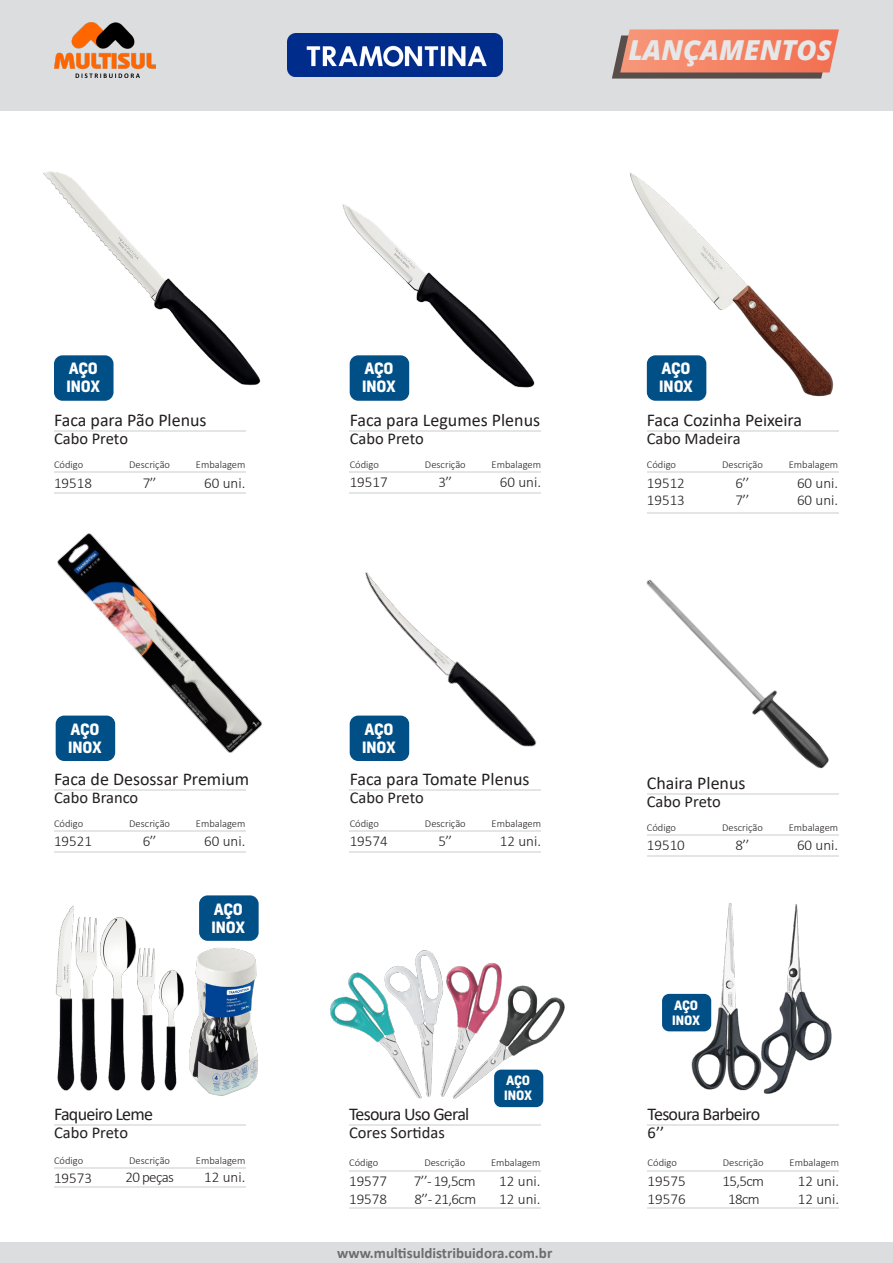
<style>
.page{position:relative;width:893px;height:1263px;background:#fff}
.page>*{position:absolute;margin:0;border:0;box-sizing:border-box;transform-origin:0 0}
.t1{font:italic 800 27.45px "Open Sans";color:#e6e7e9}
.t2{font:18px "Calibri";color:#231f20}
.t3{font:18px "Calibri";letter-spacing:-.04em;color:#231f20}
.t4{font:16.5px "Calibri";color:#231f20}
.t5{font:300 15px "Calibri";color:#231f20}
.t6{font:700 15px "Kelson";letter-spacing:-.015em;color:#fff}
.t7{font:700 15px "Calibri";color:#6c6d70}
.t8{font:700 12.45px "Kelson";letter-spacing:-.015em;color:#fff}
.t9{font:300 10.5px "Calibri";color:#231f20}
</style>
<div class="page">
<div style="left:0;top:0;width:893px;height:111px;background:#dcdddf"></div>
<img style="left:54px;top:23px;width:102px;height:55px">
<div style="left:0;top:1242px;width:893px;height:21px;background:#dcdddf"></div>
<svg style="left:612px;top:29px;width:227px;height:50px;background:#dd826a"></svg>
<hr style="left:350px;top:492px;width:191px;height:2px;background:#e4e5e7">
<hr style="left:54px;top:492px;width:191px;height:2px;background:#e4e5e7">
<hr style="left:350px;top:851px;width:191px;height:2px;background:#e4e5e7">
<hr style="left:54px;top:851px;width:191px;height:2px;background:#e4e5e7">
<hr style="left:647px;top:512px;width:191px;height:1px;background:#e4e5e7">
<hr style="left:350px;top:471px;width:191px;height:2px;background:#e4e5e7">
<hr style="left:54px;top:471px;width:191px;height:2px;background:#e4e5e7">
<hr style="left:350px;top:830px;width:191px;height:2px;background:#e4e5e7">
<hr style="left:54px;top:830px;width:191px;height:2px;background:#e4e5e7">
<hr style="left:647px;top:471px;width:191px;height:2px;background:#e4e5e7">
<hr style="left:350px;top:430px;width:191px;height:2px;background:#e4e5e7">
<hr style="left:54px;top:430px;width:191px;height:2px;background:#e4e5e7">
<hr style="left:350px;top:789px;width:191px;height:1px;background:#e4e5e7">
<hr style="left:54px;top:789px;width:191px;height:1px;background:#e4e5e7">
<hr style="left:647px;top:430px;width:191px;height:2px;background:#e4e5e7">
<img style="left:287px;top:34px;width:215px;height:43px">
<img style="left:342px;top:204px;width:193px;height:190px">
<img style="left:43px;top:171px;width:218px;height:230px">
<img style="left:349px;top:572px;width:188px;height:189px">
<img style="left:55px;top:533px;width:207px;height:228px">
<img style="left:629px;top:173px;width:205px;height:225px">
<hr style="left:647px;top:855px;width:191px;height:2px;background:#e4e5e7">
<hr style="left:647px;top:834px;width:191px;height:2px;background:#e4e5e7">
<img style="left:646px;top:579px;width:193px;height:216px">
<hr style="left:54px;top:1186px;width:191px;height:2px;background:#e4e5e7">
<hr style="left:349px;top:1207px;width:191px;height:2px;background:#e4e5e7">
<hr style="left:648px;top:1207px;width:191px;height:2px;background:#e4e5e7">
<hr style="left:54px;top:1167px;width:191px;height:2px;background:#e4e5e7">
<hr style="left:349px;top:1170px;width:191px;height:1px;background:#e4e5e7">
<hr style="left:648px;top:1170px;width:191px;height:1px;background:#e4e5e7">
<hr style="left:54px;top:1124px;width:191px;height:2px;background:#e4e5e7">
<hr style="left:349px;top:1124px;width:191px;height:2px;background:#e4e5e7">
<hr style="left:648px;top:1124px;width:191px;height:2px;background:#e4e5e7">
<img style="left:189px;top:947px;width:69px;height:149px">
<img style="left:55px;top:905px;width:129px;height:186px">
<img style="left:330px;top:950px;width:235px;height:152px">
<img style="left:684px;top:903px;width:70px;height:188px">
<img style="left:754px;top:904px;width:78px;height:190px">
<div style="left:56px;top:716px;width:59px;height:45px;background:#014f87;border-radius:9px"></div>
<div style="left:199px;top:895px;width:60px;height:46px;background:#014f87;border-radius:9px"></div>
<div style="left:494px;top:1070px;width:49px;height:37px;background:#014f87;border-radius:7px"></div>
<div style="left:662px;top:994px;width:49px;height:37px;background:#014f87;border-radius:7px"></div>
<div style="left:54px;top:355px;width:60px;height:46px;background:#014f87;border-radius:9px"></div>
<div style="left:350px;top:355px;width:59px;height:46px;background:#014f87;border-radius:9px"></div>
<div style="left:647px;top:355px;width:59px;height:46px;background:#014f87;border-radius:9px"></div>
<div style="left:350px;top:716px;width:59px;height:45px;background:#014f87;border-radius:9px"></div>
<h1 class="t1" style="left:628px;top:29px;width:205px">LANÇAMENTOS</h1>
<p class="t6" style="left:69px;top:358px;width:31px">AÇO</p>
<p class="t6" style="left:66px;top:376px;width:35px">INOX</p>
<p class="t6" style="left:364px;top:358px;width:31px">AÇO</p>
<p class="t6" style="left:362px;top:376px;width:35px">INOX</p>
<p class="t6" style="left:662px;top:358px;width:31px">AÇO</p>
<p class="t6" style="left:659px;top:376px;width:35px">INOX</p>
<p class="t2" style="left:54px;top:408px;width:154px">Faca para Pão Plenus</p>
<p class="t2" style="left:350px;top:407px;width:192px">Faca para Legumes Plenus</p>
<p class="t2" style="left:647px;top:407px;width:157px">Faca Cozinha Peixeira</p>
<p class="t4" style="left:54px;top:427px;width:76px">Cabo Preto</p>
<p class="t4" style="left:350px;top:427px;width:76px">Cabo Preto</p>
<p class="t4" style="left:647px;top:427px;width:95px">Cabo Madeira</p>
<p class="t9" style="left:54px;top:458px;width:31px">Código</p>
<p class="t9" style="left:350px;top:458px;width:31px">Código</p>
<p class="t9" style="left:196px;top:458px;width:51px">Embalagem</p>
<p class="t9" style="left:492px;top:458px;width:51px">Embalagem</p>
<p class="t9" style="left:722px;top:458px;width:42px">Descrição</p>
<p class="t9" style="left:647px;top:458px;width:31px">Código</p>
<p class="t9" style="left:129px;top:458px;width:42px">Descrição</p>
<p class="t9" style="left:425px;top:458px;width:42px">Descrição</p>
<p class="t9" style="left:789px;top:458px;width:51px">Embalagem</p>
<p class="t5" style="left:143px;top:473px;width:15px">7’’</p>
<p class="t5" style="left:438px;top:473px;width:15px">3’’</p>
<p class="t5" style="left:204px;top:473px;width:43px">60 uni.</p>
<p class="t5" style="left:500px;top:473px;width:43px">60 uni.</p>
<p class="t5" style="left:54px;top:473px;width:40px">19518</p>
<p class="t5" style="left:350px;top:473px;width:40px">19517</p>
<p class="t5" style="left:647px;top:473px;width:40px">19512</p>
<p class="t5" style="left:647px;top:491px;width:40px">19513</p>
<p class="t5" style="left:736px;top:473px;width:15px">6’’</p>
<p class="t5" style="left:736px;top:491px;width:15px">7’’</p>
<p class="t5" style="left:797px;top:473px;width:43px">60 uni.</p>
<p class="t5" style="left:797px;top:491px;width:43px">60 uni.</p>
<p class="t6" style="left:70px;top:718px;width:31px">AÇO</p>
<p class="t6" style="left:68px;top:736px;width:35px">INOX</p>
<p class="t6" style="left:364px;top:718px;width:31px">AÇO</p>
<p class="t6" style="left:362px;top:736px;width:35px">INOX</p>
<p class="t2" style="left:54px;top:766px;width:197px">Faca de Desossar Premium</p>
<p class="t2" style="left:350px;top:766px;width:181px">Faca para Tomate Plenus</p>
<p class="t4" style="left:54px;top:786px;width:86px">Cabo Branco</p>
<p class="t4" style="left:350px;top:786px;width:76px">Cabo Preto</p>
<p class="t9" style="left:54px;top:817px;width:31px">Código</p>
<p class="t9" style="left:350px;top:817px;width:31px">Código</p>
<p class="t9" style="left:196px;top:817px;width:51px">Embalagem</p>
<p class="t9" style="left:492px;top:817px;width:51px">Embalagem</p>
<p class="t9" style="left:129px;top:817px;width:42px">Descrição</p>
<p class="t9" style="left:425px;top:817px;width:42px">Descrição</p>
<p class="t5" style="left:143px;top:832px;width:15px">6’’</p>
<p class="t5" style="left:438px;top:832px;width:15px">5’’</p>
<p class="t5" style="left:204px;top:832px;width:43px">60 uni.</p>
<p class="t5" style="left:500px;top:832px;width:43px">12 uni.</p>
<p class="t5" style="left:54px;top:832px;width:40px">19521</p>
<p class="t5" style="left:350px;top:832px;width:40px">19574</p>
<p class="t6" style="left:214px;top:898px;width:31px">AÇO</p>
<p class="t6" style="left:211px;top:916px;width:35px">INOX</p>
<p class="t8" style="left:506px;top:1072px;width:26px">AÇO</p>
<p class="t8" style="left:504px;top:1087px;width:29px">INOX</p>
<p class="t2" style="left:647px;top:770px;width:100px">Chaira Plenus</p>
<p class="t9" style="left:647px;top:821px;width:31px">Código</p>
<p class="t5" style="left:647px;top:836px;width:40px">19510</p>
<p class="t5" style="left:736px;top:836px;width:15px">8’’</p>
<p class="t5" style="left:797px;top:836px;width:43px">60 uni.</p>
<p class="t4" style="left:647px;top:790px;width:76px">Cabo Preto</p>
<p class="t9" style="left:722px;top:821px;width:42px">Descrição</p>
<p class="t9" style="left:789px;top:821px;width:51px">Embalagem</p>
<p class="t8" style="left:674px;top:996px;width:26px">AÇO</p>
<p class="t8" style="left:672px;top:1011px;width:29px">INOX</p>
<p class="t3" style="left:54px;top:1102px;width:101px">Faqueiro Leme</p>
<p class="t3" style="left:349px;top:1102px;width:122px">Tesoura Uso Geral</p>
<p class="t3" style="left:648px;top:1102px;width:114px">Tesoura Barbeiro</p>
<p class="t9" style="left:54px;top:1153px;width:31px">Código</p>
<p class="t9" style="left:349px;top:1156px;width:31px">Código</p>
<p class="t9" style="left:648px;top:1156px;width:31px">Código</p>
<p class="t5" style="left:54px;top:1168px;width:40px">19573</p>
<p class="t5" style="left:349px;top:1171px;width:40px">19577</p>
<p class="t5" style="left:648px;top:1171px;width:40px">19575</p>
<p class="t5" style="left:349px;top:1189px;width:40px">19578</p>
<p class="t5" style="left:648px;top:1189px;width:40px">19576</p>
<p class="t4" style="left:54px;top:1121px;width:76px">Cabo Preto</p>
<p class="t4" style="left:349px;top:1121px;width:97px">Cores Sortidas</p>
<p class="t4" style="left:648px;top:1121px;width:18px">6’’</p>
<p class="t9" style="left:196px;top:1153px;width:51px">Embalagem</p>
<p class="t9" style="left:491px;top:1156px;width:51px">Embalagem</p>
<p class="t9" style="left:789px;top:1156px;width:51px">Embalagem</p>
<p class="t9" style="left:129px;top:1153px;width:42px">Descrição</p>
<p class="t9" style="left:424px;top:1156px;width:42px">Descrição</p>
<p class="t9" style="left:723px;top:1156px;width:42px">Descrição</p>
<p class="t5" style="left:204px;top:1168px;width:43px">12 uni.</p>
<p class="t5" style="left:499px;top:1171px;width:43px">12 uni.</p>
<p class="t5" style="left:798px;top:1171px;width:43px">12 uni.</p>
<p class="t5" style="left:499px;top:1189px;width:43px">12 uni.</p>
<p class="t5" style="left:798px;top:1189px;width:43px">12 uni.</p>
<p class="t5" style="left:125px;top:1168px;width:50px">20 peças</p>
<p class="t5" style="left:414px;top:1171px;width:63px">7’’ - 19,5cm</p>
<p class="t5" style="left:722px;top:1171px;width:43px">15,5cm</p>
<p class="t5" style="left:414px;top:1189px;width:63px">8’’ - 21,6cm</p>
<p class="t5" style="left:728px;top:1189px;width:33px">18cm</p>
<h3 class="t7" style="left:337px;top:1242px;width:217px">www.multisuldistribuidora.com.br</h3>
</div>
